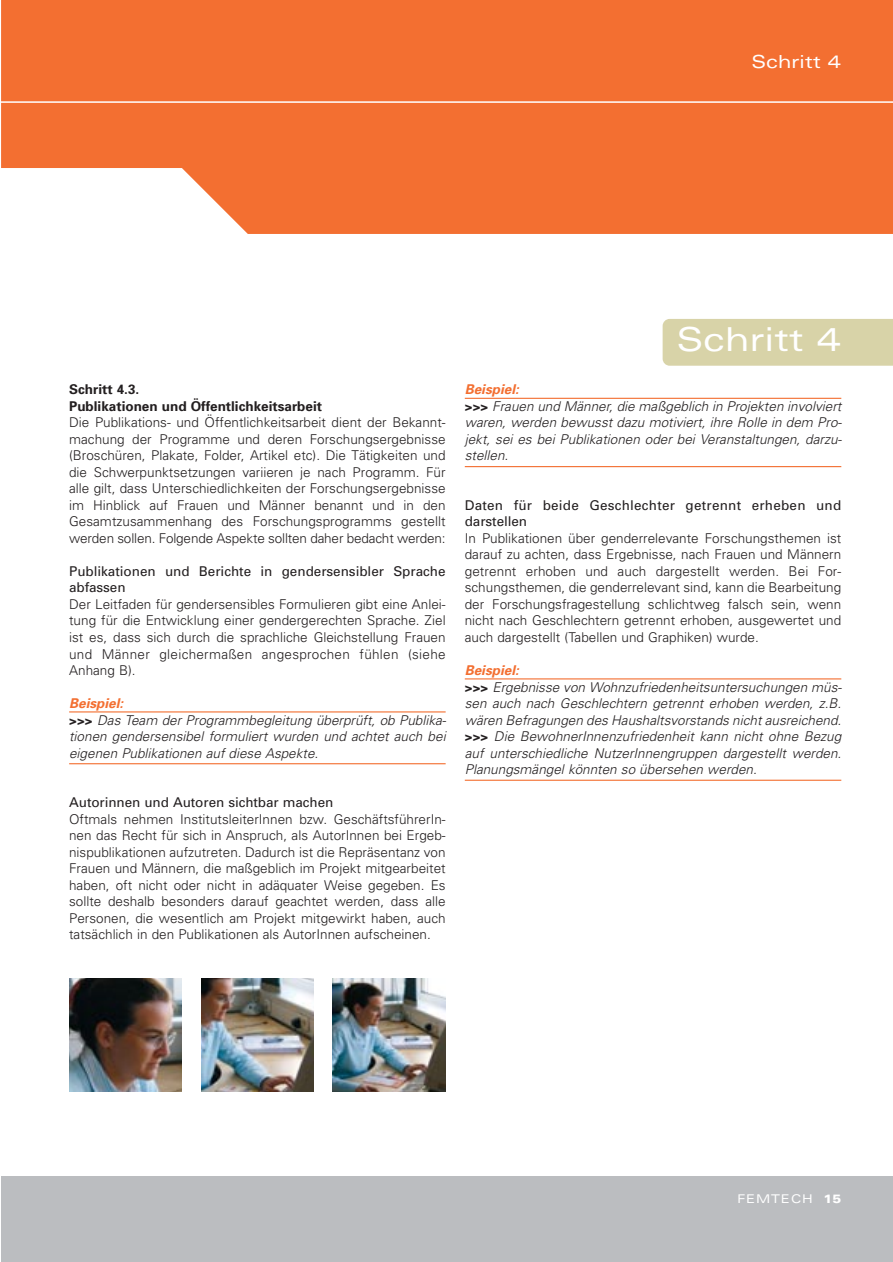
<style>
.page{position:relative;width:893px;height:1262px;background:#fff}
.page>*{position:absolute;margin:0;border:0;box-sizing:border-box;transform-origin:0 0}
.t1{font:expanded 33px "Univers";color:#fff}
.t2{font:expanded 18px "Univers";color:#fff}
.t3{font:300 13.5px/16.5px "Univers";color:#231f20;text-align:justify}
.t4{font:italic 300 13.5px/16.5px "Univers";color:#231f20}
.t5{font:13.5px/16.5px "Univers";letter-spacing:-.005em;color:#231f20}
.t6{font:13.5px/16.5px "Univers";letter-spacing:.015em;color:#231f20}
.t7{font:700 13.5px/16.5px "Univers";color:#231f20}
.t8{font:expanded 12px "Univers";letter-spacing:.075em;color:#fff}
.s1{font-weight:700;color:#f36f31}
.s2{font-weight:700;font-style:normal}
.s3{font-weight:900}
</style>
<div class="page">
<div style="left:1px;top:1176px;width:891px;height:85px;background:#bbbdc0"></div>
<svg style="left:1px;top:0;width:891px;height:234px;background:#f37940"></svg>
<hr style="left:69px;top:711px;width:376px;height:1px;background:#f36f31">
<hr style="left:69px;top:763px;width:376px;height:1px;background:#f36f31">
<hr style="left:465px;top:398px;width:376px;height:1px;background:#f36f31">
<hr style="left:465px;top:466px;width:376px;height:1px;background:#f36f31">
<hr style="left:465px;top:678px;width:376px;height:1px;background:#f36f31">
<hr style="left:465px;top:779px;width:376px;height:2px;background:#f36f31">
<svg style="left:1px;top:101px;width:891px;height:22px;background:#f3783f"></svg>
<img style="left:201px;top:978px;width:113px;height:113px">
<img style="left:69px;top:978px;width:113px;height:113px">
<img style="left:333px;top:978px;width:112px;height:113px">
<div style="left:662px;top:319px;width:230px;height:47px;background:#d8d3a8"></div>
<h2 class="t2" style="left:751px;top:55px;width:91px">Schritt 4</h2>
<p class="t7" style="left:69px;top:382px;width:254px">Schritt 4.3.<br>Publikationen und Öffentlichkeitsarbeit</p>
<p class="t3" style="left:69px;top:415px;width:378px">Die Publikations- und Öffentlichkeitsarbeit dient der Bekannt&shy;machung der Programme und deren Forschungsergebnisse (Broschüren, Plakate, Folder, Artikel etc). Die Tätigkeiten und die Schwerpunktsetzungen variieren je nach Programm. Für alle gilt, dass Unterschiedlichkeiten der Forschungsergebnisse im Hinblick auf Frauen und Männer benannt und in den Gesamtzusammenhang des Forschungsprogramms gestellt werden sollen. Folgende Aspekte sollten daher bedacht werden:</p>
<p class="t5" style="left:69px;top:564px;width:378px">Publikationen und Berichte in gendersensibler Sprache abfassen</p>
<p class="t3" style="left:69px;top:597px;width:378px">Der Leitfaden für gendersensibles Formulieren gibt eine Anlei&shy;tung für die Entwicklung einer gendergerechten Sprache. Ziel ist es, dass sich durch die sprachliche Gleichstellung Frauen und Männer gleichermaßen angesprochen fühlen (siehe Anhang B).</p>
<p class="t4" style="left:69px;top:696px;width:378px"><span class="s1">Beispiel:<br></span><span class="s2">&gt;&gt;&gt;</span> Das Team der Programmbegleitung überprüft, ob Publika&shy;tionen gendersensibel formuliert wurden und achtet auch bei eigenen Publikationen auf diese Aspekte.</p>
<p class="t5" style="left:69px;top:795px;width:266px">Autorinnen und Autoren sichtbar machen</p>
<p class="t3" style="left:69px;top:811px;width:378px">Oftmals nehmen InstitutsleiterInnen bzw. GeschäftsführerIn&shy;nen das Recht für sich in Anspruch, als AutorInnen bei Ergeb&shy;nispublikationen aufzutreten. Dadurch ist die Repräsentanz von Frauen und Männern, die maßgeblich im Projekt mitgearbeitet haben, oft nicht oder nicht in adäquater Weise gegeben. Es sollte deshalb besonders darauf geachtet werden, dass alle Personen, die wesentlich am Projekt mitgewirkt haben, auch tatsächlich in den Publikationen als AutorInnen aufscheinen.</p>
<h1 class="t1" style="left:676px;top:327px;width:166px">Schritt 4</h1>
<p class="t4" style="left:465px;top:382px;width:378px"><span class="s1">Beispiel:<br></span><span class="s2">&gt;&gt;&gt;</span> Frauen und Männer, die maßgeblich in Projekten involviert waren, werden bewusst dazu motiviert, ihre Rolle in dem Pro&shy;jekt, sei es bei Publikationen oder bei Veranstaltungen, darzu&shy;stellen.</p>
<p class="t6" style="left:465px;top:498px;width:378px">Daten für beide Geschlechter getrennt erheben und darstellen</p>
<p class="t3" style="left:465px;top:531px;width:378px">In Publikationen über genderrelevante Forschungsthemen ist darauf zu achten, dass Ergebnisse, nach Frauen und Männern getrennt erhoben und auch dargestellt werden. Bei For&shy;schungsthemen, die genderrelevant sind, kann die Bearbeitung der Forschungsfragestellung schlichtweg falsch sein, wenn nicht nach Geschlechtern getrennt erhoben, ausgewertet und auch dargestellt (Tabellen und Graphiken) wurde.</p>
<p class="t4" style="left:465px;top:663px;width:378px"><span class="s1">Beispiel:<br></span><span class="s2">&gt;&gt;&gt;</span> Ergebnisse von Wohnzufriedenheitsuntersuchungen müs&shy;sen auch nach Geschlechtern getrennt erhoben werden, z.B. wären Befragungen des Haushaltsvorstands nicht ausreichend. <span class="s2">&gt;&gt;&gt;</span> Die BewohnerInnenzufriedenheit kann nicht ohne Bezug auf unterschiedliche NutzerInnengruppen dargestellt werden.<br>Planungsmängel könnten so übersehen werden.</p>
<p class="t8" style="left:737px;top:1194px;width:105px">FEMTECH <span class="s3">15</span></p>
</div>
